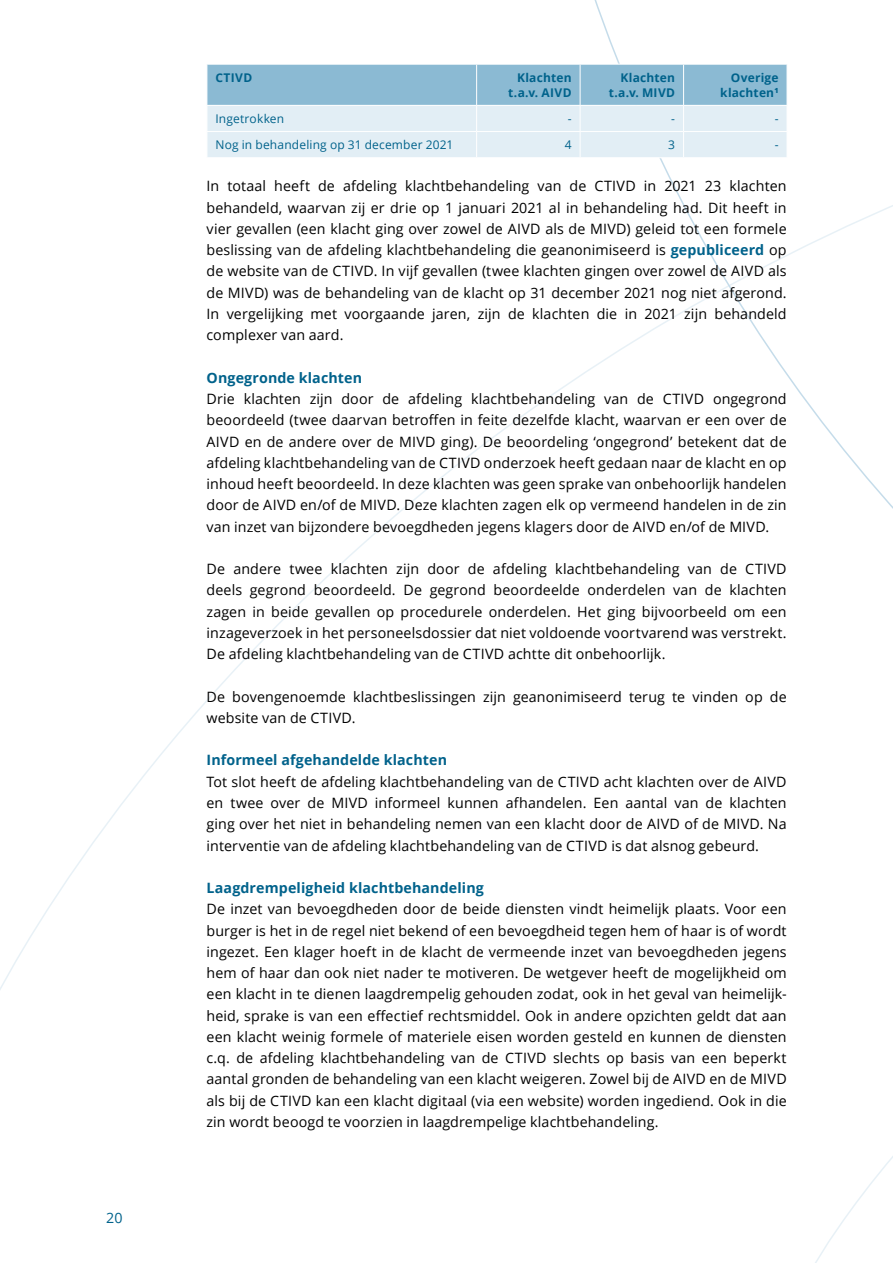
<style>
.page{position:relative;width:893px;height:1263px;background:#fff}
.page>*{position:absolute;margin:0;border:0;box-sizing:border-box;transform-origin:0 0}
.t1{font:14.25px/21.3px "Open Sans";letter-spacing:.01em;color:#000;text-align:justify}
.t2{font:700 14.25px "Open Sans";letter-spacing:.01em;color:#00628b}
.t3{font:14.25px "Open Sans";color:#00628b}
.t4{font:700 12px/15px "Open Sans";letter-spacing:.015em;color:#00628b;text-align:right}
.t5{font:12px "Open Sans";letter-spacing:.015em;color:#00628b}
.s1{font-weight:700;color:#00628b}
</style>
<div class="page">
<svg style="left:207px;top:65px;width:580px;height:92px;background:#bcd7e6"></svg>
<hr style="left:207px;top:65px;width:1px;height:40px;background:#fff">
<hr style="left:476px;top:65px;width:1px;height:40px;background:#fff">
<hr style="left:580px;top:65px;width:1px;height:40px;background:#fff">
<hr style="left:683px;top:65px;width:1px;height:40px;background:#fff">
<hr style="left:207px;top:105px;width:270px;height:1px;background:#fff">
<hr style="left:477px;top:105px;width:103px;height:1px;background:#fff">
<hr style="left:580px;top:105px;width:104px;height:1px;background:#fff">
<hr style="left:684px;top:105px;width:103px;height:1px;background:#fff">
<p class="t3" style="left:106px;top:1208px;width:18px">20</p>
<p class="t4" style="left:215px;top:70px;width:38px">CTIVD</p>
<p class="t4" style="left:508px;top:70px;width:65px">Klachten t.a.v. AIVD</p>
<p class="t4" style="left:609px;top:70px;width:68px">Klachten t.a.v. MIVD</p>
<p class="t4" style="left:720px;top:70px;width:60px">Overige klachten<sup>1</sup></p>
<p class="t5" style="left:215px;top:110px;width:70px">Ingetrokken</p>
<p class="t5" style="left:568px;top:110px;width:4px">-</p>
<p class="t5" style="left:215px;top:137px;width:240px">Nog in behandeling op 31 december 2021</p>
<p class="t5" style="left:565px;top:137px;width:8px">4</p>
<p class="t5" style="left:668px;top:137px;width:8px">3</p>
<p class="t5" style="left:775px;top:137px;width:4px">-</p>
<p class="t1" style="left:207px;top:175px;width:582px">In totaal heeft de afdeling klachtbehandeling van de CTIVD in 2021 23 klachten behandeld, waarvan zij er drie op 1 januari 2021 al in behandeling had. Dit heeft in vier gevallen (een klacht ging over zowel de AIVD als de MIVD) geleid tot een formele beslissing van de afdeling klachtbehandeling die geanonimiseerd is <span class="s1">gepubliceerd</span> op de website van de CTIVD. In vijf gevallen (twee klachten gingen over zowel de AIVD als de MIVD) was de behandeling van de klacht op 31 december 2021 nog niet afgerond.<br>In vergelijking met voorgaande jaren, zijn de klachten die in 2021 zijn behandeld complexer van aard.</p>
<p class="t2" style="left:207px;top:367px;width:157px">Ongegronde klachten</p>
<p class="t1" style="left:207px;top:388px;width:582px">Drie klachten zijn door de afdeling klachtbehandeling van de CTIVD ongegrond beoordeeld (twee daarvan betroffen in feite dezelfde klacht, waarvan er een over de AIVD en de andere over de MIVD ging). De beoordeling ‘ongegrond’ betekent dat de afdeling klachtbehandeling van de CTIVD onderzoek heeft gedaan naar de klacht en op inhoud heeft beoordeeld. In deze klachten was geen sprake van onbehoorlijk handelen door de AIVD en/of de MIVD. Deze klachten zagen elk op vermeend handelen in de zin van inzet van bijzondere bevoegdheden jegens klagers door de AIVD en/of de MIVD.</p>
<p class="t1" style="left:207px;top:558px;width:582px">De andere twee klachten zijn door de afdeling klachtbehandeling van de CTIVD deels gegrond beoordeeld. De gegrond beoordeelde onderdelen van de klachten zagen in beide gevallen op procedurele onderdelen. Het ging bijvoorbeeld om een inzageverzoek in het personeelsdossier dat niet voldoende voortvarend was verstrekt.<br>De afdeling klachtbehandeling van de CTIVD achtte dit onbehoorlijk.</p>
<p class="t1" style="left:207px;top:685px;width:582px">De bovengenoemde klachtbeslissingen zijn geanonimiseerd terug te vinden op de website van de CTIVD.</p>
<p class="t2" style="left:207px;top:750px;width:242px">Informeel afgehandelde klachten</p>
<p class="t1" style="left:207px;top:770px;width:582px">Tot slot heeft de afdeling klachtbehandeling van de CTIVD acht klachten over de AIVD en twee over de MIVD informeel kunnen afhandelen. Een aantal van de klachten ging over het niet in behandeling nemen van een klacht door de AIVD of de MIVD. Na interventie van de afdeling klachtbehandeling van de CTIVD is dat alsnog gebeurd.</p>
<p class="t2" style="left:207px;top:878px;width:279px">Laagdrempeligheid klachtbehandeling</p>
<p class="t1" style="left:207px;top:898px;width:582px">De inzet van bevoegdheden door de beide diensten vindt heimelijk plaats. Voor een burger is het in de regel niet bekend of een bevoegdheid tegen hem of haar is of wordt ingezet. Een klager hoeft in de klacht de vermeende inzet van bevoegdheden jegens hem of haar dan ook niet nader te motiveren. De wetgever heeft de mogelijkheid om een klacht in te dienen laagdrempelig gehouden zodat, ook in het geval van heimelijk&shy;heid, sprake is van een effectief rechtsmiddel. Ook in andere opzichten geldt dat aan een klacht weinig formele of materiele eisen worden gesteld en kunnen de diensten c.q. de afdeling klachtbehandeling van de CTIVD slechts op basis van een beperkt aantal gronden de behandeling van een klacht weigeren. Zowel bij de AIVD en de MIVD als bij de CTIVD kan een klacht digitaal (via een website) worden ingediend. Ook in die zin wordt beoogd te voorzien in laagdrempelige klachtbehandeling.</p>
</div>
